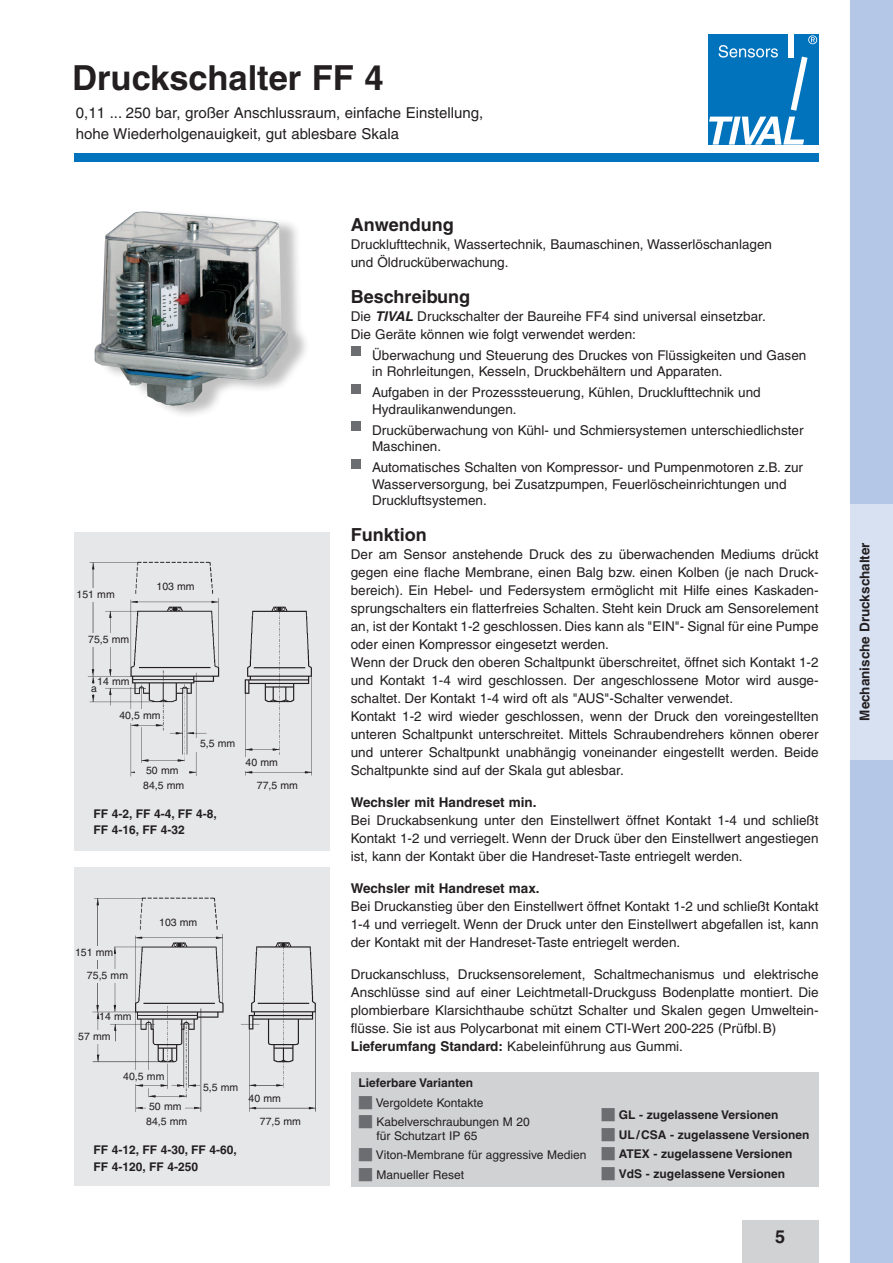
<style>
.page{position:relative;width:893px;height:1263px;background:#fff}
.page>*{position:absolute;margin:0;border:0;box-sizing:border-box;transform-origin:0 0}
.t1{font:700 34.5px "Helvetica";color:#231f20}
.t2{font:700 18px "Helvetica";color:#231f20}
.t3{font:15px/21px "Helvetica";color:#231f20}
.t4{font:13.5px/18px "Helvetica";color:#231f20}
.t5{font:700 13.5px "Helvetica";color:#231f20}
.t6{font:700 12px/16.5px "Helvetica";color:#231f20}
.t7{font:12px/13.5px "Helvetica";color:#231f20}
.t8{font:10.5px/15px "Helvetica";color:#231f20}
.s1{font-weight:700;font-style:italic}
.s2{font-weight:700}
.s3{color:#6c6d70}
</style>
<div class="page">
<div style="left:708px;top:34px;width:111px;height:110px;background:#0073bc"></div>
<div style="left:788px;top:34px;width:6px;height:23px;background:#fff"></div>
<svg style="left:791px;top:57px;width:16px;height:54px"></svg>
<svg style="left:719px;top:45px;width:59px;height:13px"></svg>
<svg style="left:709px;top:117px;width:95px;height:28px"></svg>
<svg style="left:808px;top:35px;width:9px;height:9px"></svg>
<div style="left:74px;top:153px;width:745px;height:9px;background:#0073bc"></div>
<div style="left:850px;top:0;width:43px;height:504px;background:#b5c7e6"></div>
<div style="left:850px;top:759px;width:43px;height:504px;background:#b5c7e6"></div>
<div style="left:850px;top:504px;width:43px;height:255px;background:#d8e1f2"></div>
<div style="left:742px;top:1220px;width:77px;height:43px;background:#d1d2d4"></div>
<div style="left:351px;top:1071px;width:468px;height:115px;background:#d1d2d4"></div>
<div style="left:351px;top:347px;width:10px;height:9px;background:#6c6d70"></div>
<div style="left:351px;top:384px;width:10px;height:10px;background:#6c6d70"></div>
<div style="left:351px;top:421px;width:10px;height:10px;background:#6c6d70"></div>
<div style="left:351px;top:459px;width:10px;height:10px;background:#6c6d70"></div>
<div style="left:100px;top:208px;width:210px;height:210px;background:#231f20;opacity:.28"></div>
<img style="left:94px;top:212px;width:47px;height:151px">
<div style="left:74px;top:531px;width:256px;height:319px;background:#e6e7e9"></div>
<img style="left:87px;top:561px;width:225px;height:216px">
<div style="left:150px;top:581px;width:51px;height:14px;background:#e6e7e9"></div>
<div style="left:192px;top:738px;width:51px;height:14px;background:#e6e7e9"></div>
<div style="left:236px;top:757px;width:51px;height:14px;background:#e6e7e9"></div>
<div style="left:96px;top:677px;width:34px;height:9px;background:#e6e7e9"></div>
<div style="left:135px;top:766px;width:54px;height:14px;background:#e6e7e9"></div>
<div style="left:74px;top:588px;width:43px;height:14px;background:#e6e7e9"></div>
<div style="left:88px;top:633px;width:42px;height:14px;background:#e6e7e9"></div>
<div style="left:114px;top:709px;width:47px;height:13px;background:#e6e7e9"></div>
<div style="left:89px;top:684px;width:8px;height:9px;background:#e6e7e9"></div>
<div style="left:74px;top:867px;width:256px;height:319px;background:#e6e7e9"></div>
<img style="left:92px;top:897px;width:224px;height:215px">
<div style="left:146px;top:1102px;width:38px;height:8px;background:#e6e7e9"></div>
<div style="left:75px;top:946px;width:38px;height:14px;background:#e6e7e9"></div>
<div style="left:84px;top:969px;width:47px;height:14px;background:#e6e7e9"></div>
<div style="left:118px;top:1070px;width:46px;height:14px;background:#e6e7e9"></div>
<div style="left:77px;top:1030px;width:34px;height:14px;background:#e6e7e9"></div>
<h1 class="t1" style="left:72px;top:57px;width:313px">Druckschalter FF 4</h1>
<p class="t3" style="left:76px;top:102px;width:409px">0,11 ... 250 bar, großer Anschlussraum, einfache Einstellung, hohe Wiederholgenauigkeit, gut ablesbare Skala</p>
<p class="t8" style="left:77px;top:586px;width:40px">151 mm</p>
<p class="t8" style="left:88px;top:632px;width:43px">75,5 mm</p>
<p class="t8" style="left:156px;top:578px;width:40px">103 mm</p>
<p class="t8" style="left:97px;top:674px;width:34px">14 mm</p>
<p class="t8" style="left:91px;top:681px;width:7px">a</p>
<p class="t8" style="left:119px;top:707px;width:43px">40,5 mm</p>
<p class="t8" style="left:143px;top:763px;width:43px">50 mm<br>84,5 mm</p>
<p class="t8" style="left:200px;top:735px;width:37px">5,5 mm</p>
<p class="t6" style="left:94px;top:805px;width:125px">FF 4-2, FF 4-4, FF 4-8,<br>FF 4-16, FF 4-32</p>
<p class="t8" style="left:245px;top:754px;width:34px">40 mm</p>
<p class="t8" style="left:257px;top:778px;width:43px">77,5 mm</p>
<p class="t8" style="left:75px;top:944px;width:40px">151 mm</p>
<p class="t8" style="left:87px;top:968px;width:43px">75,5 mm</p>
<p class="t8" style="left:99px;top:1009px;width:34px">14 mm</p>
<p class="t8" style="left:78px;top:1029px;width:34px">57 mm</p>
<p class="t8" style="left:159px;top:915px;width:40px">103 mm</p>
<p class="t8" style="left:123px;top:1069px;width:43px">40,5 mm</p>
<p class="t8" style="left:146px;top:1099px;width:43px">50 mm<br>84,5 mm</p>
<p class="t8" style="left:203px;top:1080px;width:37px">5,5 mm</p>
<p class="t6" style="left:94px;top:1142px;width:145px">FF 4-12, FF 4-30, FF 4-60,<br>FF 4-120, FF 4-250</p>
<p class="t8" style="left:248px;top:1091px;width:34px">40 mm</p>
<p class="t8" style="left:260px;top:1114px;width:43px">77,5 mm</p>
<h2 class="t2" style="left:351px;top:213px;width:104px">Anwendung</h2>
<p class="t4" style="left:351px;top:235px;width:423px">Drucklufttechnik, Wassertechnik, Baumaschinen, Wasserlöschanlagen und Öldrucküberwachung.</p>
<h2 class="t2" style="left:351px;top:285px;width:121px">Beschreibung</h2>
<p class="t4" style="left:351px;top:307px;width:416px">Die <span class="s1">TIVAL</span> Druckschalter der Baureihe FF4 sind universal einsetzbar.<br>Die Geräte können wie folgt verwendet werden:</p>
<p class="t4" style="left:372px;top:347px;width:436px;line-height:16.5px">Überwachung und Steuerung des Druckes von Flüssigkeiten und Gasen in Rohrleitungen, Kesseln, Druckbehältern und Apparaten.</p>
<p class="t4" style="left:372px;top:384px;width:390px;line-height:16.5px">Aufgaben in der Prozesssteuerung, Kühlen, Drucklufttechnik und<br>Hydraulikanwendungen.</p>
<p class="t4" style="left:372px;top:422px;width:433px;line-height:16.5px">Drucküberwachung von Kühl- und Schmiersystemen unterschiedlichster<br>Maschinen.</p>
<p class="t4" style="left:372px;top:459px;width:432px;line-height:16.5px">Automatisches Schalten von Kompressor- und Pumpenmotoren z.B. zur<br>Wasserversorgung, bei Zusatzpumpen, Feuerlöscheinrichtungen und<br>Druckluftsystemen.</p>
<h2 class="t2" style="left:351px;top:524px;width:77px">Funktion</h2>
<p class="t4" style="left:351px;top:545px;width:469px">Der am Sensor anstehende Druck des zu überwachenden Mediums drückt gegen eine flache Membrane, einen Balg bzw. einen Kolben (je nach Druck&shy;bereich). Ein Hebel- und Federsystem ermöglicht mit Hilfe eines Kaskaden&shy;sprungschalters ein flatterfreies Schalten. Steht kein Druck am Sensorelement an, ist der Kontakt 1-2 geschlossen. Dies kann als "EIN"- Signal für eine Pumpe oder einen Kompressor eingesetzt werden.<br>Wenn der Druck den oberen Schaltpunkt überschreitet, öffnet sich Kontakt 1-2 und Kontakt 1-4 wird geschlossen. Der angeschlossene Motor wird ausge&shy;schaltet. Der Kontakt 1-4 wird oft als "AUS"-Schalter verwendet.<br>Kontakt 1-2 wird wieder geschlossen, wenn der Druck den voreingestellten unteren Schaltpunkt unterschreitet. Mittels Schraubendrehers können oberer und unterer Schaltpunkt unabhängig voneinander eingestellt werden. Beide Schaltpunkte sind auf der Skala gut ablesbar.</p>
<p class="t5" style="left:351px;top:794px;width:187px">Wechsler mit Handreset min.</p>
<p class="t4" style="left:351px;top:811px;width:469px;text-align:justify">Bei Druckabsenkung unter den Einstellwert öffnet Kontakt 1-4 und schließt Kontakt 1-2 und verriegelt. Wenn der Druck über den Einstellwert angestiegen ist, kann der Kontakt über die Handreset-Taste entriegelt werden.</p>
<p class="t5" style="left:351px;top:880px;width:190px">Wechsler mit Handreset max.</p>
<p class="t4" style="left:351px;top:897px;width:469px;text-align:justify">Bei Druckanstieg über den Einstellwert öffnet Kontakt 1-2 und schließt Kontakt 1-4 und verriegelt. Wenn der Druck unter den Einstellwert abgefallen ist, kann der Kontakt mit der Handreset-Taste entriegelt werden.</p>
<p class="t4" style="left:351px;top:965px;width:469px">Druckanschluss, Drucksensorelement, Schaltmechanismus und elektrische Anschlüsse sind auf einer Leichtmetall-Druckguss Bodenplatte montiert. Die plombierbare Klarsichthaube schützt Schalter und Skalen gegen Umweltein&shy;flüsse. Sie ist aus Polycarbonat mit einem CTI-Wert 200-225 (Prüfbl. B)<br><span class="s2">Lieferumfang Standard:</span> Kabeleinführung aus Gummi.</p>
<p class="t6" style="left:359px;top:1074px;width:116px">Lieferbare Varianten</p>
<p class="t7" style="left:359px;top:1096px;width:126px"><span class="s3">■</span> Vergoldete Kontakte</p>
<p class="t7" style="left:377px;top:1115px;width:155px;text-indent:-18px"><span class="s3">■</span> Kabelverschraubungen M 20 für Schutzart IP 65</p>
<p class="t7" style="left:359px;top:1148px;width:229px"><span class="s3">■</span> Viton-Membrane für aggressive Medien</p>
<p class="t7" style="left:359px;top:1168px;width:107px"><span class="s3">■</span> Manueller Reset</p>
<p class="t6" style="left:601px;top:1107px;width:179px"><span class="s3">■</span> GL - zugelassene Versionen</p>
<p class="t6" style="left:601px;top:1126px;width:210px"><span class="s3">■</span> UL/CSA - zugelassene Versionen</p>
<p class="t6" style="left:601px;top:1146px;width:193px"><span class="s3">■</span> ATEX - zugelassene Versionen</p>
<p class="t6" style="left:601px;top:1165px;width:186px"><span class="s3">■</span> VdS - zugelassene Versionen</p>
<h2 class="t2" style="left:775px;top:1225px;width:12px">5</h2>
<p class="t5" style="left:856px;top:721px;width:180px;rotate:-90deg">Mechanische Druckschalter</p>
</div>
